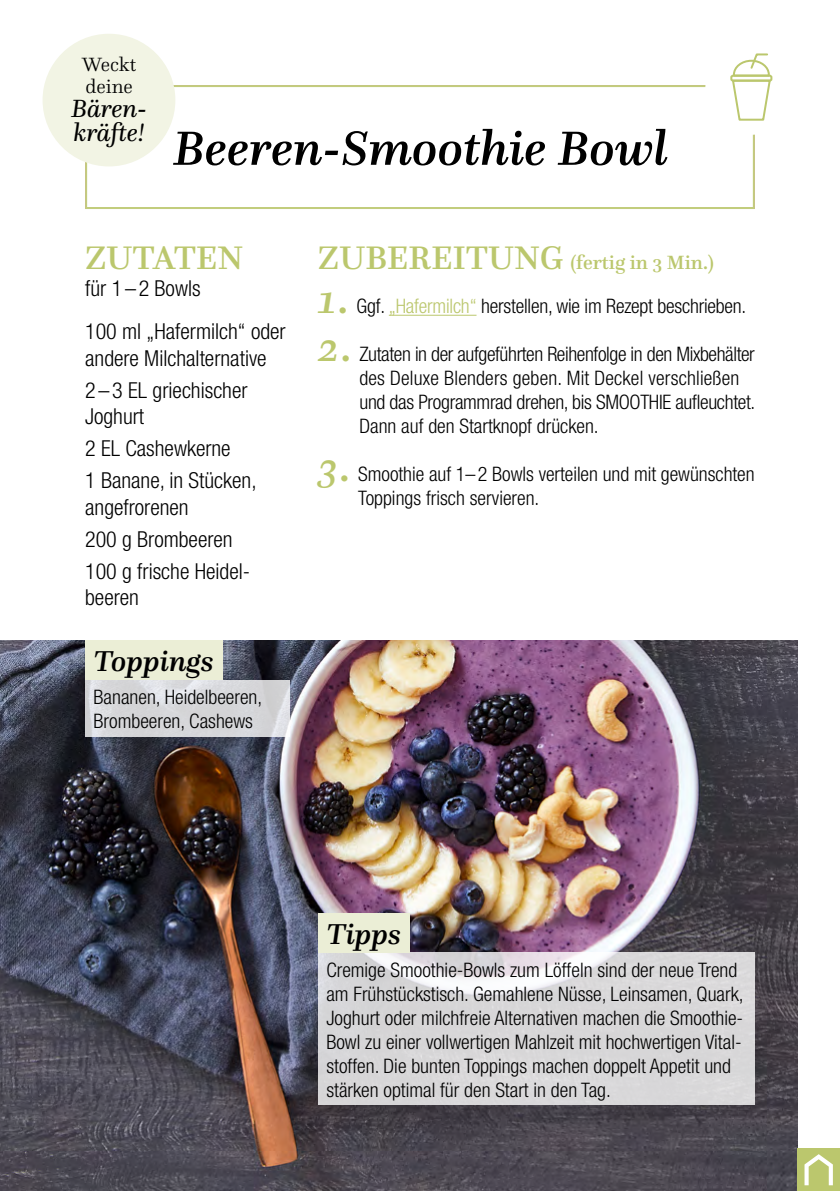
<style>
.page{position:relative;width:840px;height:1191px;background:#fff}
.page>*{position:absolute;margin:0;border:0;box-sizing:border-box;transform-origin:0 0}
.t1{font:italic 500 50px "Questa";color:#000}
.t2{font:500 34px "Questa";color:#bbc76d}
.t3{font:italic 500 30px "Questa";color:#000}
.t4{font:italic 26px/24px "Questa";letter-spacing:-.01em;color:#000}
.t5{font:300 condensed 22px/32px "Helvetica Neue";color:#000}
.t6{font:300 condensed 20px/24px "Helvetica Neue";color:#000}
.t7{font:500 20px "Questa";color:#bbc76d}
.t8{font:300 20px/22px "Questa";color:#000}
.s1{font-weight:300}
.s2{font-size:34px}
.s3{font-family:"Questa";font-weight:500;font-style:italic;font-stretch:normal;font-size:42px;color:#bbc76d}
.s4{color:#bbc76d}
</style>
<div class="page">
<img style="left:0;top:640px;width:797px;height:551px">
<hr style="left:388px;top:315px;width:88px;height:1px;background:#bbc76d">
<svg style="left:318px;top:952px;width:436px;height:153px;background:#dad9db"></svg>
<div style="left:317px;top:913px;width:92px;height:39px;background:#ebeed6"></div>
<svg style="left:85px;top:680px;width:204px;height:56px;background:#d7d8db"></svg>
<div style="left:85px;top:640px;width:137px;height:40px;background:#ebeed6"></div>
<div style="left:85px;top:85px;width:669px;height:124px;background:#fff;border:2px solid #c2cd7d"></div>
<div style="left:705px;top:43px;width:92px;height:92px;background:#fff;border-radius:50%"></div>
<div style="left:797px;top:1148px;width:42px;height:43px;background:#bbc76d"></div>
<svg style="left:804px;top:1154px;width:28px;height:31px"></svg>
<div style="left:730px;top:75px;width:42px;height:7px;border:2px solid #bbc76d;border-radius:2px"></div>
<svg style="left:730px;top:53px;width:41px;height:68px"></svg>
<div style="left:43px;top:34px;width:132px;height:132px;background:#f2f4e4;border-radius:50%"></div>
<p class="t8" style="left:82px;top:53px;width:55px">Weckt deine</p>
<h3 class="t4" style="left:71px;top:96px;width:77px">Bären&shy;kräfte<span class="s1">!</span></h3>
<h1 class="t1" style="left:173px;top:117px;width:496px">Beeren-Smoothie Bowl</h1>
<h2 class="t2" style="left:85px;top:237px;width:159px">ZUTATEN</h2>
<p class="t5" style="left:85px;top:266px;width:202px;line-height:43.4px">für 1 –2 Bowls<br>100 ml „Hafermilch“ oder</p>
<p class="t5" style="left:85px;top:342px;width:183px">andere Milchalternative<br>2 –3 EL griechischer</p>
<p class="t5" style="left:85px;top:400px;width:173px">Joghurt<br>2 EL Cashewkerne<br>1 Banane, in Stücken,</p>
<p class="t5" style="left:85px;top:491px;width:166px">angefrorenen<br>200 g Brombeeren<br>100 g frische Heidel-</p>
<p class="t5" style="left:85px;top:581px;width:55px">beeren</p>
<h3 class="t3" style="left:94px;top:642px;width:121px">Toppings</h3>
<p class="t6" style="left:94px;top:685px;width:170px">Bananen, Heidelbeeren,<br>Brombeeren, Cashews</p>
<p class="t7" style="left:318px;top:250px;width:397px"><span class="s2">ZUBEREITUNG</span> (fertig in 3 Min.)</p>
<p class="t6" style="left:318px;top:294px;width:429px"><span class="s3">1.</span> Ggf. <span class="s4">„Hafermilch“</span> herstellen, wie im Rezept beschrieben.</p>
<p class="t6" style="left:359px;top:342px;width:397px;text-indent:-41px"><span class="s3">2.</span> Zutaten in der aufgeführten Reihenfolge in den Mixbehälter des Deluxe Blenders geben. Mit Deckel verschließen und das Programmrad drehen, bis SMOOTHIE aufleuchtet.<br>Dann auf den Startknopf drücken.</p>
<p class="t6" style="left:358px;top:462px;width:397px;text-indent:-40px"><span class="s3">3.</span> Smoothie auf 1–2 Bowls verteilen und mit gewünschten<br>Toppings frisch servieren.</p>
<h3 class="t3" style="left:326px;top:915px;width:76px">Tipps</h3>
<p class="t6" style="left:326px;top:957px;width:418px">Cremige Smoothie-Bowls zum Löffeln sind der neue Trend am Frühstückstisch. Gemahlene Nüsse, Leinsamen, Quark, Joghurt oder milchfreie Alternativen machen die Smoothie-Bowl zu einer vollwertigen Mahlzeit mit hochwertigen Vital&shy;stoffen. Die bunten Toppings machen doppelt Appetit und stärken optimal für den Start in den Tag.</p>
</div>
